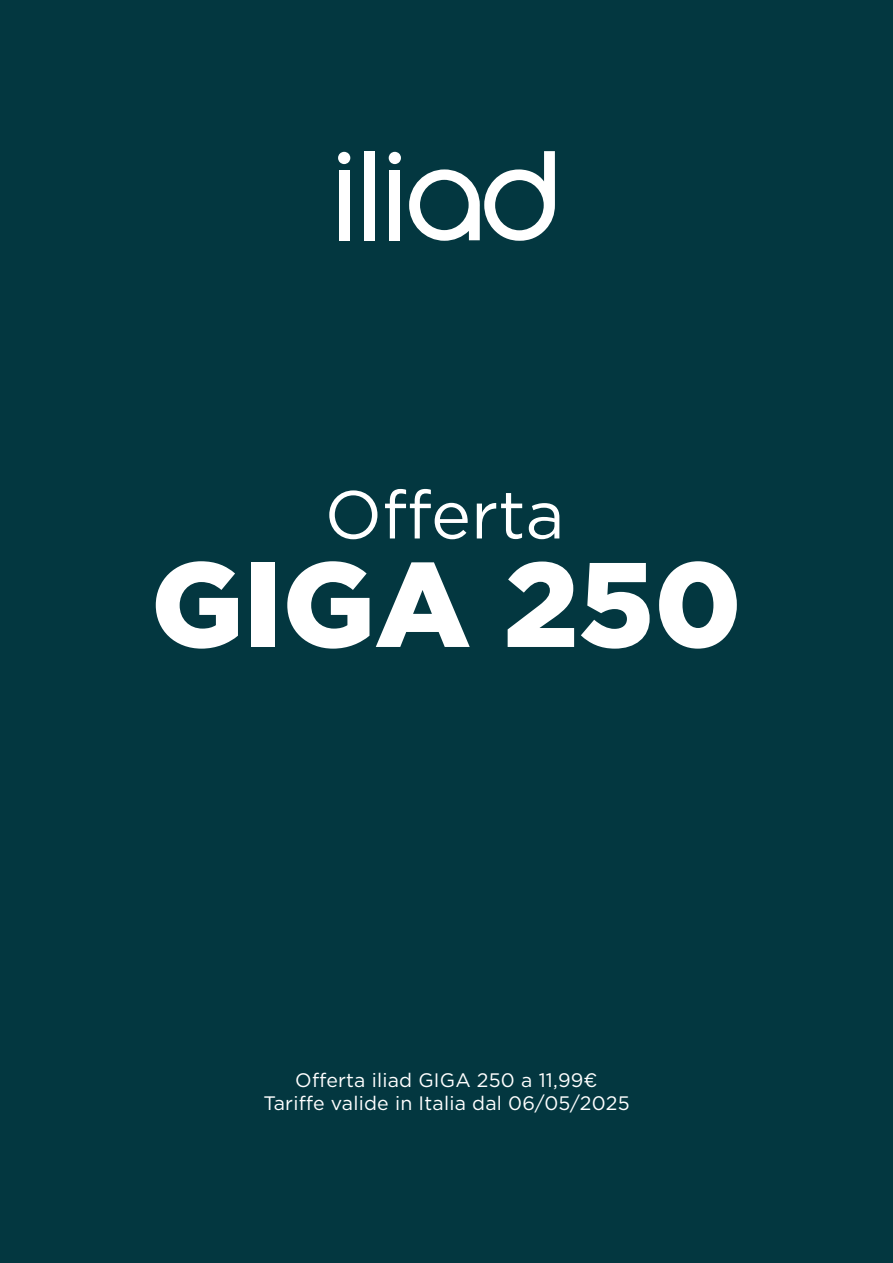
<style>
.page{position:relative;width:893px;height:1263px;background:#033740}
.page>*{position:absolute;margin:0;border:0;box-sizing:border-box;transform-origin:0 0}
.t1{font:900 120px "Gotham";color:#fff}
.t2{font:67.5px "Gotham";color:#fff}
.t3{font:19.5px/23.4px "Gotham";letter-spacing:.01em;color:#fff;text-align:center}
</style>
<div class="page">
<div style="left:339px;top:170px;width:11px;height:70px;background:#fff"></div>
<div style="left:389px;top:170px;width:11px;height:70px;background:#fff"></div>
<div style="left:364px;top:151px;width:11px;height:89px;background:#fff"></div>
<svg style="left:338px;top:152px;width:12px;height:12px"></svg>
<svg style="left:389px;top:152px;width:12px;height:12px"></svg>
<svg style="left:409px;top:151px;width:146px;height:90px"></svg>
<h2 class="t2" style="left:325px;top:471px;width:241px">Offerta</h2>
<h1 class="t1" style="left:151px;top:535px;width:592px">GIGA 250</h1>
<p class="t3" style="left:263px;top:1068px;width:368px">Offerta iliad GIGA 250 a 11,99€<br>Tariffe valide in Italia dal 06/05/2025</p>
</div>
